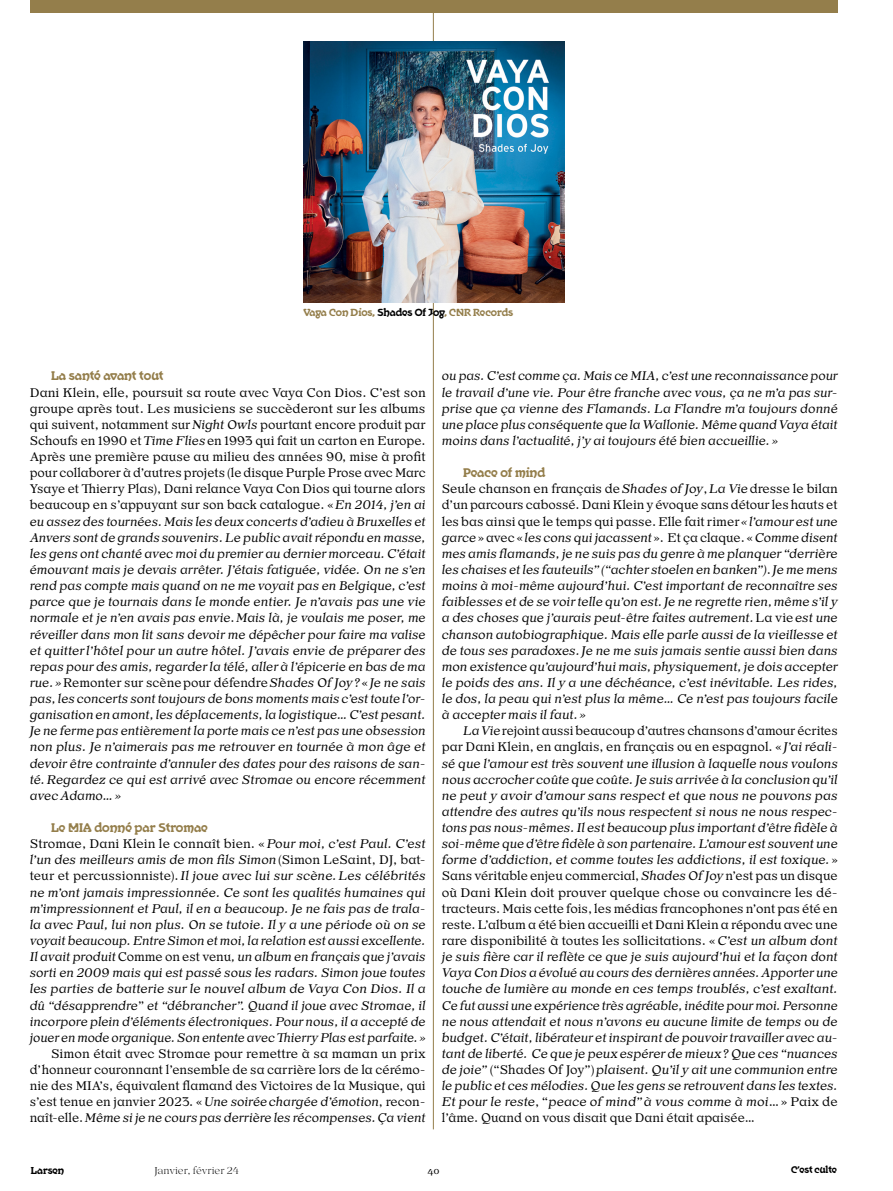
<style>
.page{position:relative;width:893px;height:1191px;background:#fff}
.page>*{position:absolute;margin:0;border:0;box-sizing:border-box;transform-origin:0 0}
.t1{font:700 13.65px "Nirvana";color:#947e4b}
.t2{font:italic 300 13.2px/16.2px "Or Lemmen";color:#000;text-align:justify}
.t3{font:300 13.2px/16.2px "Or Lemmen";color:#000;text-align:justify}
.t4{font:700 11.25px "Nirvana";color:#947e4b}
.t5{font:700 10.95px "Nirvana Larsen";color:#000}
.t6{font:100 10.5px "Or Lemmen";color:#000}
.t7{font:700 10.5px "Nirvana";letter-spacing:-.005em;color:#000}
.t8{font:300 10.5px "Or Lemmen";color:#000}
.s1{color:#000}
.s2{font-style:normal}
.s3{font-style:italic}
</style>
<div class="page">
<hr style="left:433px;top:0;width:1px;height:1129px;background:#947e4b">
<div style="left:30px;top:0;width:808px;height:13px;background:#947e4b"></div>
<img style="left:303px;top:42px;width:261px;height:260px">
<p class="t4" style="left:303px;top:304px;width:211px">Vaya Con Dios, <span class="s1">Shades Of Joy</span>, CNR Records</p>
<p class="t1" style="left:51px;top:366px;width:114px">La santé avant tout</p>
<p class="t2" style="left:30px;top:384px;width:398px"><span class="s2">Dani Klein, elle, poursuit sa route avec Vaya Con Dios. C’est son groupe après tout. Les musiciens se succèderont sur les albums qui suivent, notamment sur</span>Night Owls <span class="s2">pourtant encore produit par Schoufs en 1990 et</span>Time Flies<span class="s2">en 1993 qui fait un carton en Europe.<br>Après une première pause au milieu des années 90, mise à profit pour collaborer à d’autres projets (le disque Purple Prose avec Marc Ysaye et Thierry Plas), Dani relance Vaya Con Dios qui tourne alors beaucoup en s’appuyant sur son back catalogue. «</span>En 2014, j’en ai eu assez des tournées. Mais les deux concerts d’adieu à Bruxelles et Anvers sont de grands souvenirs. Le public avait répondu en masse, les gens ont chanté avec moi du premier au dernier morceau. C’était émouvant mais je devais arrêter. J’étais fatiguée, vidée. On ne s’en rend pas compte mais quand on ne me voyait pas en Belgique, c’est parce que je tournais dans le monde entier. Je n’avais pas une vie normale et je n’en avais pas envie<span class="s2">.</span>Mais là, je voulais me poser, me réveiller dans mon lit sans devoir me dépêcher pour faire ma valise et quitterl’hôtel pour un autre hôtel. J’avais envie de préparer des repas pour des amis, regarder la télé, aller à l’épicerie en bas de ma rue. »<span class="s2">Remonter sur scènepour défendre</span>Shades Of Joy? <span class="s2">«</span> Je ne sais pas, les concerts sont toujours de bons moments mais c’est toute l’or&shy;ganisation en amont, les déplacements, la logistique… C’est pesant.<br>Je ne ferme pas entièrement la porte mais ce n’est pas une obsession non plus. Je n’aimerais pas me retrouver en tournée à mon âge et devoir être contrainte d’annuler des dates pour des raisons de san&shy;té.Regardez ce qui est arrivé avec Stromae ou encore récemment avec Adamo…»</p>
<p class="t1" style="left:51px;top:818px;width:158px">Le MIA donné par Stromae</p>
<p class="t2" style="left:30px;top:835px;width:397px"><span class="s2">Stromae, Dani Klein le connaît bien. «</span>Pour moi, c’est Paul. C’est l’un des meilleurs amis de mon fils Simon<span class="s2">(Simon LeSaint, DJ, bat&shy;teur et percussionniste).</span>Il joue avec lui sur scène.Les célébrités ne m’ont jamais impressionnée. Ce sont les qualités humaines qui m’impressionnent et Paul, il en a beaucoup. Je ne fais pas de trala&shy;la avec Paul, lui non plus. On se tutoie. Il y a une période où on se voyait beaucoup. Entre Simon et moi, la relation est aussi excellente.<br>Il avait produit<span class="s2">Comme on est venu</span>, un album en français que j’avais sorti en 2009 mais qui est passé sous les radars. Simon joue toutes les parties de batterie sur le nouvel album de Vaya Con Dios. Il a dû “désapprendre<span class="s2">”</span> et “débrancher”. Quand il joue avec Stromae, il incorpore plein d’éléments électroniques. Pour nous, il a accepté de jouer en mode organique. Son entente avec Thierry Plas est parfaite.»</p>
<p class="t3" style="left:30px;top:1045px;width:397px;text-indent:21px">Simon était avec Stromae pour remettre à sa maman un prix d’honneur couronnant l’ensemble de sa carrière lors de la cérémo&shy;nie des MIA’s, équivalent flamand des Victoires de la Musique, qui s’est tenue en janvier 2023. «<span class="s3">Une soiréechargée d’émotion</span>, recon&shy;naît-elle.<span class="s3">Même si je ne cours pas derrière les récompenses.Ça vient</span></p>
<p class="t2" style="left:442px;top:368px;width:398px">ou pas. C’est comme ça. Mais ce MIA, c’est une reconnaissance pour le travail d’une vie. Pour être franche avec vous, ça ne m’a pas sur&shy;prise que ça vienne des Flamands. La Flandre m’a toujours donné une place plus conséquente que la Wallonie. Même quand Vaya était moins dans l’actualité, j’y ai toujours été bien accueillie. »</p>
<p class="t1" style="left:463px;top:463px;width:84px">Peace of mind</p>
<p class="t2" style="left:442px;top:481px;width:398px"><span class="s2">Seule chanson en français de</span>Shades of Joy<span class="s2">,</span>La Vie<span class="s2">dresse le bilan d’un parcours cabossé. Dani Klein y évoque sans détour les hauts et les bas ainsi que le temps qui passe. Elle fait rimer</span>« l’amour est une garce<span class="s2">» avec «</span> les cons qui jacassent<span class="s2">». Et ça claque. «</span>Comme disent mes amis flamands, je ne suis pas du genre à me planquer “derrière les chaises et les fauteuils” (“achter stoelen en banken”)<span class="s2">.</span>Je me mens moins à moi-même aujourd’hui. C’est important de reconnaître ses faiblesses et de se voir telle qu’on est.Je ne regrette rien,même s’il y a des choses que j’aurais peut-être faites autrement.<span class="s2">La vie</span>est une chanson autobiographique. Mais elle parle aussi de la vieillesse et de tous ses paradoxes.Je ne me suis jamais sentie aussi bien dans mon existence qu’aujourd’hui mais, physiquement, je dois accepter le poids des ans. Il y a une déchéance, c’est inévitable. Les rides, le dos, la peau qui n’est plus la même… Ce n’est pas toujours facile à accepter mais il faut. »</p>
<p class="t2" style="left:442px;top:723px;width:398px;text-indent:21px">La Vie<span class="s2">rejoint aussi beaucoup d’autres chansons d’amour écrites par Dani Klein, en anglais, en français ou en espagnol. «</span> J’ai réali&shy;sé que l’amour est très souvent une illusion à laquelle nous voulons nous accrocher coûte que coûte. Je suis arrivée à la conclusion qu’il ne peut y avoir d’amour sans respect et que nous ne pouvons pas attendre des autres qu’ils nous respectent si nous ne nous respec&shy;tons pas nous-mêmes. Il est beaucoup plus important d’être fidèle à soi-même que d’être fidèle à son partenaire. L’amour est souvent une forme d’addiction, et comme toutes les addictions, il est toxique. <span class="s2">» Sans véritable enjeu commercial,</span>Shades Of Joy <span class="s2">n’est pas un disque où Dani Klein doit prouver quelque chose ou convaincre les dé&shy;tracteurs. Mais cette fois, les médias francophones n’ont pas été en reste. L’album a été bien accueilli et Dani Klein a répondu avec une rare disponibilité à toutes les sollicitations. «</span>C’est un album dont je suis fière car il reflète ce que je suis aujourd’hui et la façon dont Vaya Con Dios a évolué au cours des dernières années. Apporter une touche de lumière au monde en ces temps troublés, c’est exaltant.<br>Ce fut aussi une expérience très agréable, inédite pour moi. Personne ne nous attendait et nous n’avons eu aucune limite de temps ou de budget. C’était, libérateur et inspirant de pouvoir travailler avec au&shy;tant de liberté. Ce que je peux espérer de mieux? Que ces “nuances de joie” <span class="s2">(“Shades Of Joy”)</span>plaisent. Qu’il y ait une communion entre le public et ces mélodies. Que les gens se retrouvent dans les textes.<br>Et pour le reste<span class="s2">, “</span>peace of mind”à vous comme à moi<span class="s2">…» Paix de l’âme. Quand on vous disait que Dani était apaisée…</span></p>
<p class="t5" style="left:31px;top:1166px;width:35px">Larsen</p>
<p class="t6" style="left:154px;top:1164px;width:86px">Janvier, février 24</p>
<p class="t8" style="left:427px;top:1164px;width:14px">40</p>
<p class="t7" style="left:791px;top:1162px;width:47px">C’est culte</p>
</div>
